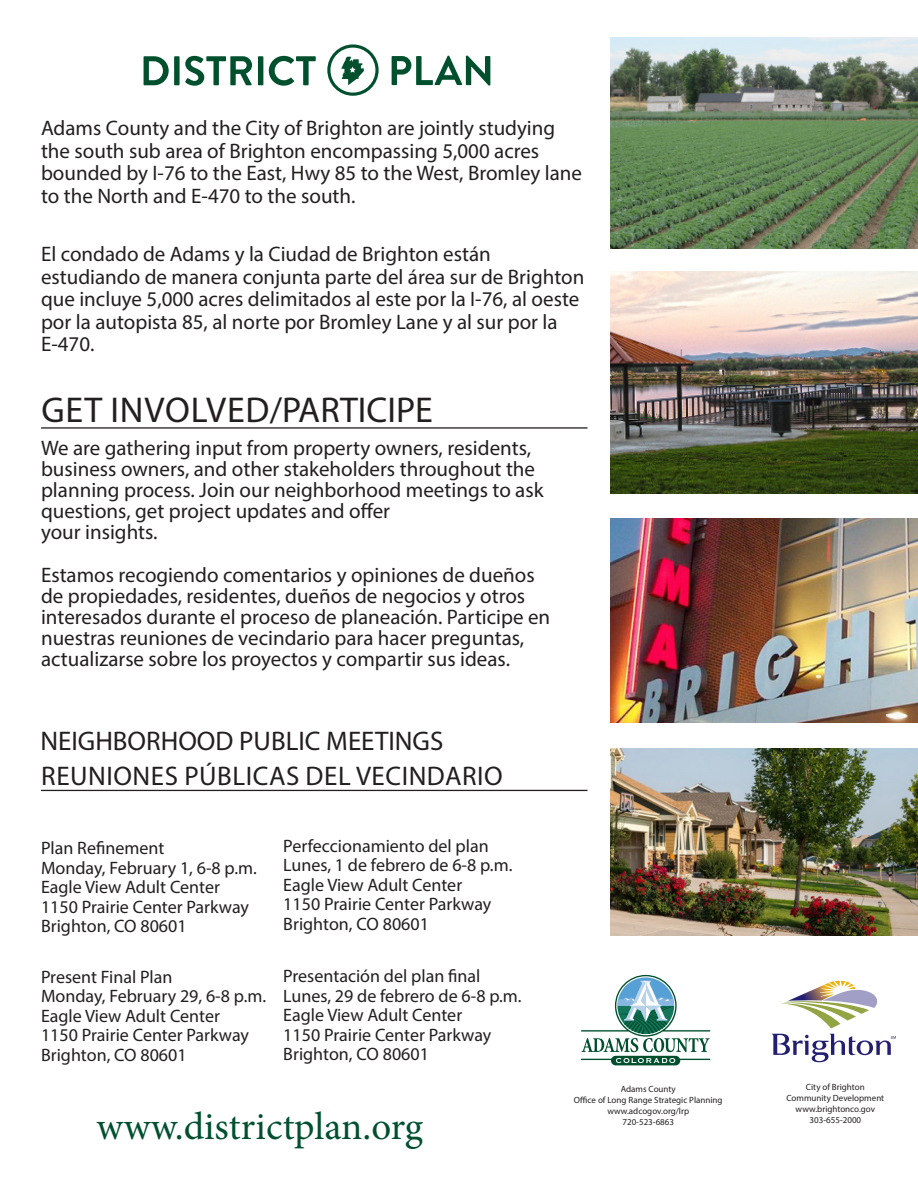
<style>
.page{position:relative;width:918px;height:1188px;background:#fff}
.page>*{position:absolute;margin:0;border:0;box-sizing:border-box;transform-origin:0 0}
.t1{font:39px "Minion Pro";color:#005030}
.t2{font:36px "Myriad Pro";letter-spacing:.01em;color:#231f20}
.t3{font:27px "Myriad Pro";letter-spacing:.02em;color:#231f20}
.t4{font:27px "Myriad Pro";color:#231f20}
.t5{font:21px/21px "Myriad Pro";color:#231f20}
.t6{font:18px "Myriad Pro";color:#231f20}
.t7{font:9px/10.8px "Myriad Pro";color:#231f20;text-align:center}
</style>
<div class="page">
<hr style="left:41px;top:427px;width:547px;height:2px;background:#231f20">
<svg style="left:772px;top:1034px;width:124px;height:28px"></svg>
<svg style="left:782px;top:981px;width:96px;height:47px"></svg>
<svg style="left:581px;top:975px;width:129px;height:90px"></svg>
<img style="left:611px;top:271px;width:307px;height:223px">
<img style="left:611px;top:37px;width:307px;height:211px">
<img style="left:611px;top:748px;width:307px;height:187px">
<img style="left:611px;top:518px;width:307px;height:204px">
<hr style="left:41px;top:790px;width:547px;height:1px;background:#231f20">
<svg style="left:144px;top:56px;width:25px;height:29px"></svg>
<div style="left:174px;top:56px;width:6px;height:29px;background:#00502e"></div>
<svg style="left:185px;top:56px;width:67px;height:30px"></svg>
<div style="left:258px;top:56px;width:5px;height:29px;background:#00502e"></div>
<svg style="left:269px;top:56px;width:47px;height:30px"></svg>
<svg style="left:341px;top:57px;width:23px;height:28px"></svg>
<svg style="left:392px;top:56px;width:98px;height:29px"></svg>
<div style="left:327px;top:44px;width:52px;height:52px;border:3px solid #00502e;border-radius:50%"></div>
<p class="t5" style="left:41px;top:116px;width:543px;line-height:22.5px">Adams County and the City of Brighton are jointly studying the south sub area of Brighton encompassing 5,000 acres bounded by I-76 to the East, Hwy 85 to the West, Bromley lane to the North and E-470 to the south.</p>
<p class="t5" style="left:41px;top:242px;width:545px;line-height:22.5px">El condado de Adams y la Ciudad de Brighton están estudiando de manera conjunta parte del área sur de Brighton que incluye 5,000 acres delimitados al este por la I-76, al oeste por la autopista 85, al norte por Bromley Lane y al sur por la E-470.</p>
<p class="t2" style="left:41px;top:388px;width:393px">GET INVOLVED/PARTICIPE</p>
<p class="t5" style="left:41px;top:437px;width:504px">We are gathering input from property owners, residents, business owners, and other stakeholders throughout the planning process. Join our neighborhood meetings to ask questions, get project updates and offer<br>your insights.</p>
<p class="t5" style="left:41px;top:564px;width:511px">Estamos recogiendo comentarios y opiniones de dueños de propiedades, residentes, dueños de negocios y otros interesados durante el proceso de planeación. Participe en nuestras reuniones de vecindario para hacer preguntas, actualizarse sobre los proyectos y compartir sus ideas.</p>
<p class="t4" style="left:40px;top:725px;width:404px">NEIGHBORHOOD PUBLIC MEETINGS</p>
<p class="t3" style="left:41px;top:759px;width:463px">REUNIONES PÚBLICAS DEL VECINDARIO</p>
<p class="t6" style="left:41px;top:837px;width:125px">Plan Refinement</p>
<p class="t6" style="left:41px;top:857px;width:217px">Monday, February 1, 6-8 p.m.</p>
<p class="t6" style="left:41px;top:876px;width:180px">Eagle View Adult Center</p>
<p class="t6" style="left:41px;top:896px;width:210px">1150 Prairie Center Parkway</p>
<p class="t6" style="left:41px;top:915px;width:147px">Brighton, CO 80601</p>
<p class="t6" style="left:41px;top:966px;width:133px">Present Final Plan</p>
<p class="t6" style="left:41px;top:985px;width:227px">Monday, February 29, 6-8 p.m.</p>
<p class="t6" style="left:41px;top:1005px;width:180px">Eagle View Adult Center</p>
<p class="t6" style="left:41px;top:1024px;width:210px">1150 Prairie Center Parkway</p>
<p class="t6" style="left:41px;top:1044px;width:147px">Brighton, CO 80601</p>
<p class="t6" style="left:283px;top:835px;width:207px">Perfeccionamiento del plan</p>
<p class="t6" style="left:283px;top:854px;width:231px">Lunes, 1 de febrero de 6-8 p.m.</p>
<p class="t6" style="left:283px;top:874px;width:180px">Eagle View Adult Center</p>
<p class="t6" style="left:283px;top:893px;width:210px">1150 Prairie Center Parkway</p>
<p class="t6" style="left:283px;top:913px;width:147px">Brighton, CO 80601</p>
<p class="t6" style="left:283px;top:965px;width:199px">Presentación del plan final</p>
<p class="t6" style="left:283px;top:985px;width:240px">Lunes, 29 de febrero de 6-8 p.m.</p>
<p class="t6" style="left:283px;top:1004px;width:180px">Eagle View Adult Center</p>
<p class="t6" style="left:283px;top:1024px;width:210px">1150 Prairie Center Parkway</p>
<p class="t6" style="left:283px;top:1043px;width:147px">Brighton, CO 80601</p>
<p class="t1" style="left:97px;top:1101px;width:328px">www.districtplan.org</p>
<p class="t7" style="left:574px;top:1084px;width:150px">Adams County<br>Office of Long Range Strategic Planning</p>
<p class="t7" style="left:607px;top:1105px;width:83px">www.adcogov.org/lrp</p>
<p class="t7" style="left:622px;top:1116px;width:53px">720-523-6863</p>
<p class="t7" style="left:787px;top:1082px;width:99px">City of Brighton<br>Community Development</p>
<p class="t7" style="left:796px;top:1103px;width:81px">www.brightonco.gov</p>
<p class="t7" style="left:810px;top:1114px;width:53px">303-655-2000</p>
</div>
